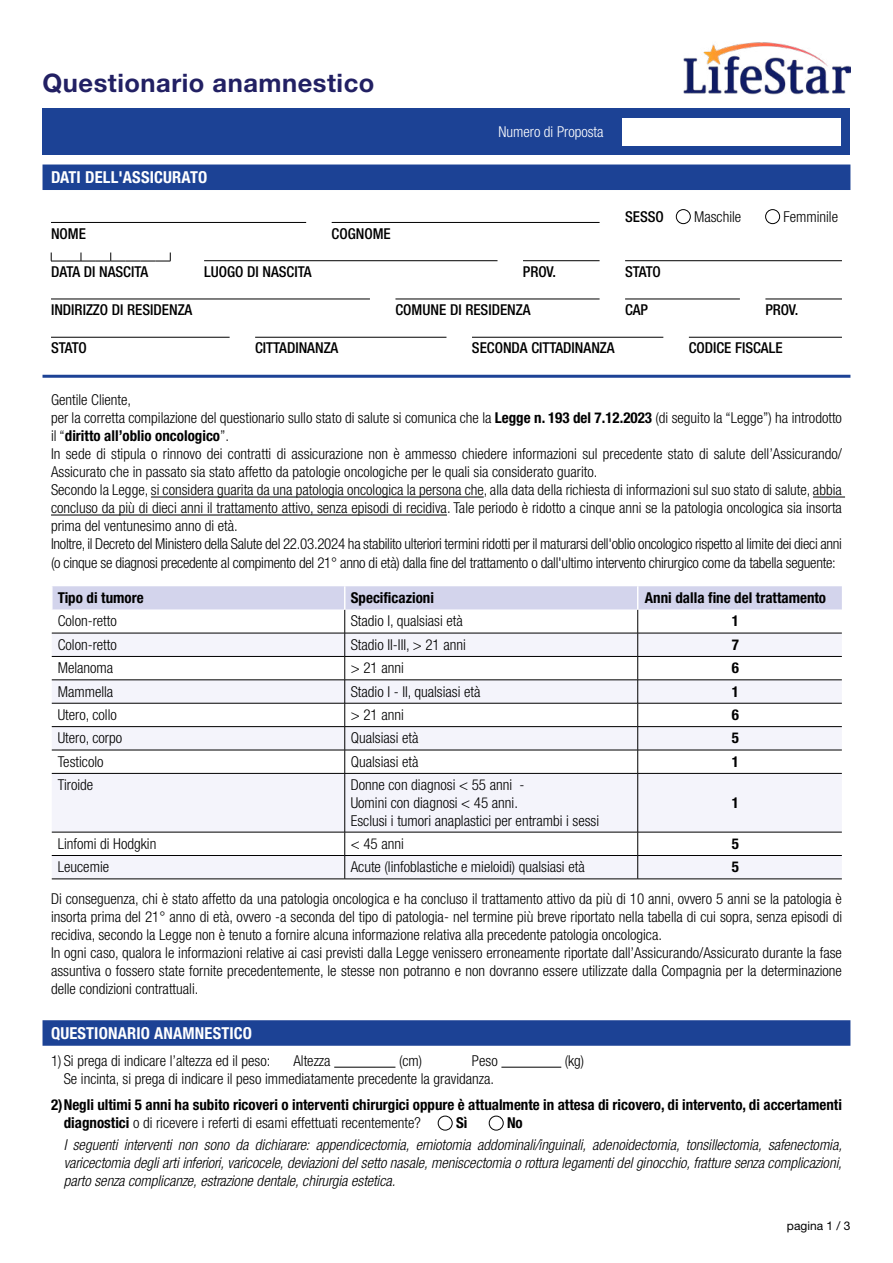
<style>
.page{position:relative;width:893px;height:1263px;background:#fff}
.page>*{position:absolute;margin:0;border:0;box-sizing:border-box;transform-origin:0 0}
.t1{font:700 25.5px "Helvetica Neue LT Pro";letter-spacing:.02em;color:#222063}
.t2{font:700 condensed 16.5px "Helvetica Neue LT Pro";letter-spacing:.01em;color:#fff}
.t3{font:300 condensed 15px/18px "Helvetica Neue LT Pro";color:#000}
.t4{font:italic 300 condensed 15px/18px "Helvetica Neue LT Pro";color:#000;text-align:justify}
.t5{font:700 condensed 15px/18px "Helvetica Neue LT Pro";color:#000}
.t6{font:500 condensed 15px "Helvetica Neue LT Pro";color:#000}
.t7{font:300 condensed 15px "Helvetica Neue LT Pro";color:#fff}
.t8{font:12px "Helvetica Neue LT Pro";color:#000}
.s1{font-weight:700}
.s2{font-weight:300}
</style>
<div class="page">
<div style="left:43px;top:164px;width:807px;height:26px;background:#1c4295"></div>
<hr style="left:51px;top:222px;width:255px;height:1px;background:#000">
<hr style="left:332px;top:222px;width:268px;height:1px;background:#000">
<hr style="left:204px;top:260px;width:293px;height:1px;background:#000">
<hr style="left:523px;top:260px;width:77px;height:1px;background:#000">
<hr style="left:625px;top:260px;width:217px;height:1px;background:#000">
<hr style="left:51px;top:299px;width:319px;height:1px;background:#000">
<hr style="left:395px;top:299px;width:205px;height:1px;background:#000">
<hr style="left:625px;top:299px;width:115px;height:1px;background:#000">
<hr style="left:765px;top:299px;width:77px;height:1px;background:#000">
<hr style="left:51px;top:337px;width:179px;height:1px;background:#000">
<hr style="left:255px;top:337px;width:191px;height:1px;background:#000">
<hr style="left:472px;top:337px;width:191px;height:1px;background:#000">
<hr style="left:689px;top:337px;width:153px;height:1px;background:#000">
<hr style="left:43px;top:375px;width:807px;height:3px;background:#1c4295">
<hr style="left:151px;top:497px;width:333px;height:1px;background:#000">
<hr style="left:813px;top:497px;width:32px;height:1px;background:#000">
<hr style="left:51px;top:515px;width:396px;height:1px;background:#000">
<div style="left:43px;top:1020px;width:807px;height:26px;background:#1c4295"></div>
<hr style="left:334px;top:1067px;width:61px;height:1px;background:#000">
<hr style="left:501px;top:1067px;width:60px;height:1px;background:#000">
<div style="left:676px;top:209px;width:14px;height:15px;border:1px solid #000;border-radius:50%"></div>
<div style="left:765px;top:209px;width:15px;height:15px;border:1px solid #000;border-radius:50%"></div>
<svg style="left:52px;top:774px;width:790px;height:105px;fill:#f4f4fb"></svg>
<hr style="left:52px;top:773px;width:293px;height:1px;background:#000">
<hr style="left:345px;top:773px;width:293px;height:1px;background:#000">
<hr style="left:638px;top:773px;width:204px;height:1px;background:#000">
<hr style="left:52px;top:832px;width:293px;height:1px;background:#000">
<hr style="left:345px;top:832px;width:293px;height:1px;background:#000">
<hr style="left:638px;top:832px;width:204px;height:1px;background:#000">
<hr style="left:52px;top:855px;width:293px;height:1px;background:#000">
<hr style="left:345px;top:855px;width:293px;height:1px;background:#000">
<hr style="left:638px;top:855px;width:204px;height:1px;background:#000">
<hr style="left:52px;top:879px;width:293px;height:1px;background:#000">
<hr style="left:345px;top:879px;width:293px;height:1px;background:#000">
<hr style="left:638px;top:879px;width:204px;height:1px;background:#000">
<hr style="left:344px;top:773px;width:1px;height:59px;background:#000">
<hr style="left:637px;top:773px;width:1px;height:59px;background:#000">
<svg style="left:344px;top:832px;width:1px;height:47px"></svg>
<svg style="left:637px;top:832px;width:1px;height:47px"></svg>
<svg style="left:52px;top:586px;width:790px;height:187px"></svg>
<div style="left:438px;top:1116px;width:14px;height:14px;border:1px solid #000;border-radius:50%"></div>
<div style="left:489px;top:1116px;width:14px;height:14px;border:1px solid #000;border-radius:50%"></div>
<svg style="left:51px;top:252px;width:120px;height:10px"></svg>
<img style="left:684px;top:42px;width:166px;height:53px">
<div style="left:43px;top:108px;width:807px;height:47px;background:#1c4295"></div>
<div style="left:622px;top:118px;width:219px;height:28px;background:#fff"></div>
<h1 class="t1" style="left:43px;top:68px;width:333px">Questionario anamnestico</h1>
<p class="t2" style="left:51px;top:168px;width:158px">DATI DELL'ASSICURATO</p>
<p class="t7" style="left:498px;top:123px;width:107px">Numero di Proposta</p>
<p class="t6" style="left:625px;top:207px;width:40px">SESSO</p>
<p class="t3" style="left:694px;top:207px;width:49px">Maschile</p>
<p class="t3" style="left:783px;top:207px;width:56px">Femminile</p>
<p class="t6" style="left:51px;top:224px;width:36px">NOME</p>
<p class="t6" style="left:332px;top:224px;width:61px">COGNOME</p>
<p class="t6" style="left:51px;top:263px;width:99px">DATA DI NASCITA</p>
<p class="t6" style="left:204px;top:263px;width:109px">LUOGO DI NASCITA</p>
<p class="t6" style="left:523px;top:263px;width:35px">PROV.</p>
<p class="t6" style="left:625px;top:263px;width:37px">STATO</p>
<p class="t6" style="left:51px;top:301px;width:143px">INDIRIZZO DI RESIDENZA</p>
<p class="t6" style="left:395px;top:301px;width:137px">COMUNE DI RESIDENZA</p>
<p class="t6" style="left:625px;top:301px;width:25px">CAP</p>
<p class="t6" style="left:765px;top:301px;width:35px">PROV.</p>
<p class="t6" style="left:51px;top:339px;width:37px">STATO</p>
<p class="t6" style="left:255px;top:339px;width:85px">CITTADINANZA</p>
<p class="t6" style="left:472px;top:339px;width:144px">SECONDA CITTADINANZA</p>
<p class="t6" style="left:689px;top:339px;width:95px">CODICE FISCALE</p>
<p class="t3" style="left:51px;top:391px;width:792px">Gentile Cliente,<br>per la corretta compilazione del questionario sullo stato di salute si comunica che la <span class="s1">Legge n. 193 del 7.12.2023</span> (di seguito la “Legge”) ha introdotto il “<span class="s1">diritto all’oblio oncologico</span>”.<br>In sede di stipula o rinnovo dei contratti di assicurazione non è ammesso chiedere informazioni sul precedente stato di salute dell’Assicurando/ Assicurato che in passato sia stato affetto da patologie oncologiche per le quali sia considerato guarito.<br>Secondo la Legge, si considera guarita da una patologia oncologica la persona che, alla data della richiesta di informazioni sul suo stato di salute, abbia concluso da più di dieci anni il trattamento attivo, senza episodi di recidiva. Tale periodo è ridotto a cinque anni se la patologia oncologica sia insorta prima del ventunesimo anno di età.<br>Inoltre, il Decreto del Ministero della Salute del 22.03.2024 ha stabilito ulteriori termini ridotti per il maturarsi dell'oblio oncologico rispetto al limite dei dieci anni (o cinque se diagnosi precedente al compimento del 21° anno di età) dalla fine del trattamento o dall'ultimo intervento chirurgico come da tabella seguente:</p>
<p class="t5" style="left:58px;top:588px;width:87px">Tipo di tumore</p>
<p class="t5" style="left:351px;top:588px;width:85px">Specificazioni</p>
<p class="t5" style="left:645px;top:588px;width:183px">Anni dalla fine del trattamento</p>
<p class="t3" style="left:58px;top:612px;width:61px">Colon-retto</p>
<p class="t3" style="left:351px;top:612px;width:114px">Stadio I, qualsiasi età</p>
<p class="t5" style="left:732px;top:612px;width:9px">1</p>
<p class="t3" style="left:58px;top:635px;width:61px">Colon-retto</p>
<p class="t3" style="left:351px;top:635px;width:117px">Stadio II-III, &gt; 21 anni</p>
<p class="t5" style="left:732px;top:635px;width:9px">7</p>
<p class="t3" style="left:58px;top:659px;width:57px">Melanoma</p>
<p class="t3" style="left:351px;top:659px;width:55px">&gt; 21 anni</p>
<p class="t5" style="left:732px;top:659px;width:9px">6</p>
<p class="t3" style="left:58px;top:682px;width:57px">Mammella</p>
<p class="t3" style="left:351px;top:682px;width:131px">Stadio I - II, qualsiasi età</p>
<p class="t5" style="left:732px;top:682px;width:9px">1</p>
<p class="t3" style="left:58px;top:705px;width:61px">Utero, collo</p>
<p class="t3" style="left:351px;top:705px;width:55px">&gt; 21 anni</p>
<p class="t5" style="left:732px;top:705px;width:9px">6</p>
<p class="t3" style="left:58px;top:729px;width:66px">Utero, corpo</p>
<p class="t3" style="left:351px;top:729px;width:69px">Qualsiasi età</p>
<p class="t5" style="left:732px;top:729px;width:9px">5</p>
<p class="t3" style="left:58px;top:752px;width:47px">Testicolo</p>
<p class="t3" style="left:351px;top:752px;width:69px">Qualsiasi età</p>
<p class="t5" style="left:732px;top:752px;width:9px">1</p>
<p class="t3" style="left:58px;top:776px;width:37px">Tiroide</p>
<p class="t3" style="left:351px;top:776px;width:250px">Donne con diagnosi &lt; 55 anni -<br>Uomini con diagnosi &lt; 45 anni.<br>Esclusi i tumori anaplastici per entrambi i sessi</p>
<p class="t5" style="left:732px;top:793px;width:9px">1</p>
<p class="t3" style="left:58px;top:834px;width:100px">Linfomi di Hodgkin</p>
<p class="t3" style="left:351px;top:834px;width:55px">&lt; 45 anni</p>
<p class="t5" style="left:732px;top:834px;width:9px">5</p>
<p class="t3" style="left:58px;top:858px;width:53px">Leucemie</p>
<p class="t3" style="left:351px;top:858px;width:235px">Acute (linfoblastiche e mieloidi) qualsiasi età</p>
<p class="t5" style="left:732px;top:858px;width:9px">5</p>
<p class="t3" style="left:51px;top:889px;width:792px">Di conseguenza, chi è stato affetto da una patologia oncologica e ha concluso il trattamento attivo da più di 10 anni, ovvero 5 anni se la patologia è insorta prima del 21° anno di età, ovvero -a seconda del tipo di patologia- nel termine più breve riportato nella tabella di cui sopra, senza episodi di recidiva, secondo la Legge non è tenuto a fornire alcuna informazione relativa alla precedente patologia oncologica.<br>In ogni caso, qualora le informazioni relative ai casi previsti dalla Legge venissero erroneamente riportate dall’Assicurando/Assicurato durante la fase assuntiva o fossero state fornite precedentemente, le stesse non potranno e non dovranno essere utilizzate dalla Compagnia per la determinazione delle condizioni contrattuali.</p>
<p class="t2" style="left:51px;top:1023px;width:203px">QUESTIONARIO ANAMNESTICO</p>
<p class="t3" style="left:51px;top:1051px;width:221px">1) Si prega di indicare l’altezza ed il peso:</p>
<p class="t3" style="left:293px;top:1051px;width:39px">Altezza</p>
<p class="t3" style="left:399px;top:1051px;width:25px">(cm)</p>
<p class="t3" style="left:472px;top:1051px;width:27px">Peso</p>
<p class="t3" style="left:565px;top:1051px;width:21px">(kg)</p>
<p class="t3" style="left:64px;top:1069px;width:432px">Se incinta, si prega di indicare il peso immediatamente precedente la gravidanza.</p>
<p class="t5" style="left:64px;top:1096px;width:780px;text-indent:-13px">2) Negli ultimi 5 anni ha subito ricoveri o interventi chirurgici oppure è attualmente in attesa di ricovero, di intervento, di accertamenti diagnostici <span class="s2">o di ricevere i referti di esami effettuati recentemente?</span></p>
<p class="t5" style="left:456px;top:1114px;width:13px">Sì</p>
<p class="t5" style="left:507px;top:1114px;width:17px">No</p>
<p class="t4" style="left:64px;top:1136px;width:780px">I seguenti interventi non sono da dichiarare: appendicectomia, erniotomia addominali/inguinali, adenoidectomia, tonsillectomia, safenectomia, varicectomia degli arti inferiori, varicocele, deviazioni del setto nasale, meniscectomia o rottura legamenti del ginocchio, fratture senza complicazioni, parto senza complicanze, estrazione dentale, chirurgia estetica.</p>
<p class="t8" style="left:787px;top:1219px;width:65px">pagina 1 / 3</p>
</div>
